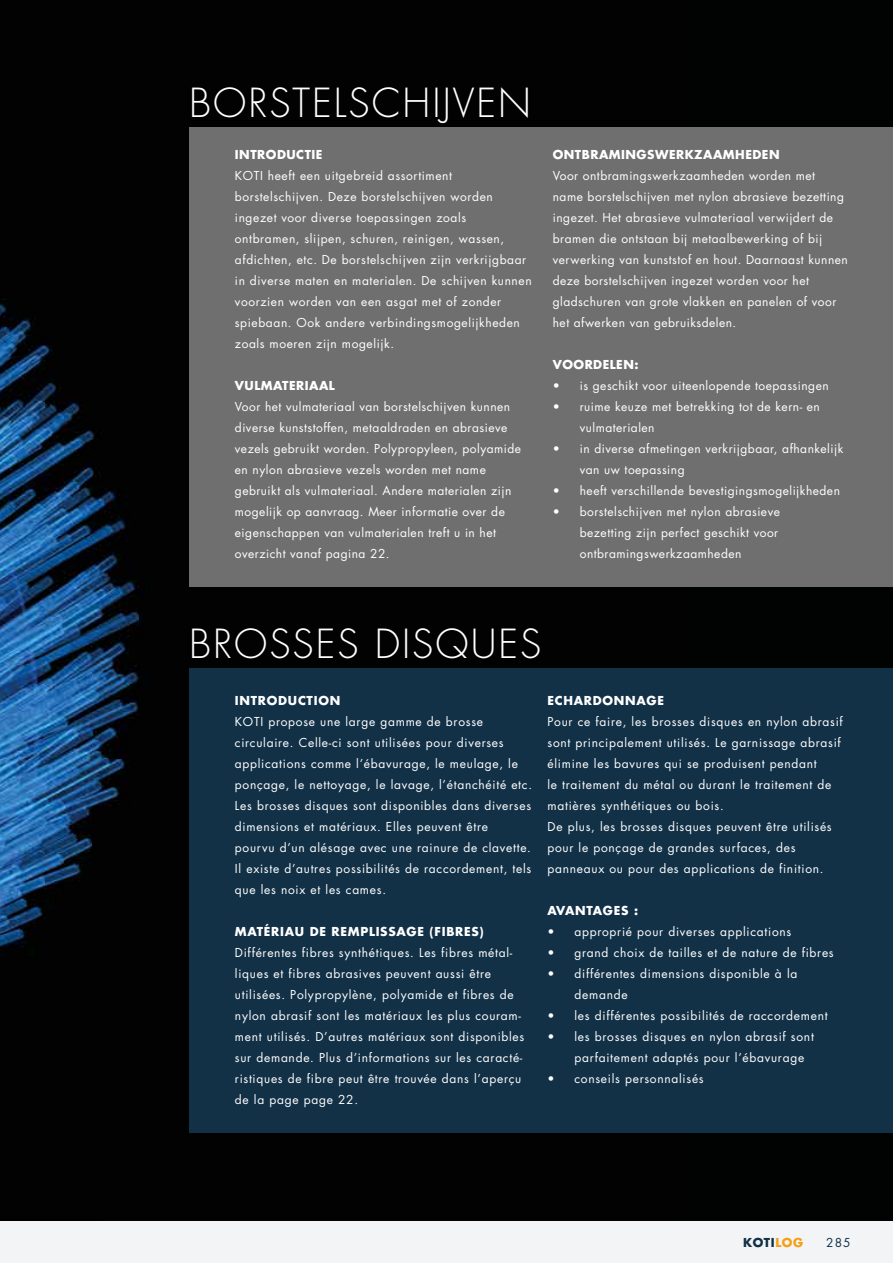
<style>
.page{position:relative;width:893px;height:1263px;background:#fff}
.page>*{position:absolute;margin:0;border:0;box-sizing:border-box;transform-origin:0 0}
.t1{font:300 39px "Futura Std";letter-spacing:.05em;color:#fff}
.t2{font:12px/21px "Futura Std";letter-spacing:.05em;color:#fff}
.t3{font:700 12px "Futura Std";letter-spacing:.06em;color:#fff}
.t4{font:700 12px "Futura Std";letter-spacing:.04em;color:#fff}
.t5{font:700 12px "Futura Std";letter-spacing:.05em;color:#123147}
.t6{font:12px "Futura Std";color:#123147}
.s1{color:#f69f14}
</style>
<div class="page">
<div style="left:0;top:1221px;width:893px;height:42px;background:#f3f4f6"></div>
<div style="left:0;top:0;width:893px;height:1221px;background:#010202"></div>
<img style="left:0;top:127px;width:683px;height:829px">
<div style="left:189px;top:128px;width:704px;height:459px;background:#706f6f"></div>
<div style="left:189px;top:668px;width:704px;height:465px;background:#123147"></div>
<p class="t1" style="left:189px;top:79px;width:343px">BORSTELSCHIJVEN</p>
<p class="t4" style="left:235px;top:147px;width:89px">INTRODUCTIE</p>
<p class="t2" style="left:235px;top:165px;width:298px">KOTI heeft een uitgebreid assortiment borstelschijven. Deze borstelschijven worden ingezet voor diverse toepassingen zoals ontbramen, slijpen, schuren, reinigen, wassen, afdichten, etc. De borstelschijven zijn verkrijgbaar in diverse maten en materialen. De schijven kunnen voorzien worden van een asgat met of zonder spiebaan. Ook andere verbindingsmogelijkheden zoals moeren zijn mogelijk.</p>
<p class="t4" style="left:235px;top:378px;width:101px">VULMATERIAAL</p>
<p class="t2" style="left:235px;top:396px;width:288px">Voor het vulmateriaal van borstelschijven kunnen diverse kunststoffen, metaaldraden en abrasieve vezels gebruikt worden. Polypropyleen, polyamide en nylon abrasieve vezels worden met name gebruikt als vulmateriaal. Andere materialen zijn mogelijk op aanvraag. Meer informatie over de eigenschappen van vulmaterialen treft u in het overzicht vanaf pagina 22.</p>
<p class="t4" style="left:553px;top:147px;width:228px">ONTBRAMINGSWERKZAAMHEDEN</p>
<p class="t2" style="left:553px;top:165px;width:297px">Voor ontbramingswerkzaamheden worden met name borstelschijven met nylon abrasieve bezetting ingezet. Het abrasieve vulmateriaal verwijdert de bramen die ontstaan bij metaalbewerking of bij verwerking van kunststof en hout. Daarnaast kunnen deze borstelschijven ingezet worden voor het gladschuren van grote vlakken en panelen of voor het afwerken van gebruiksdelen.</p>
<p class="t4" style="left:553px;top:357px;width:87px">VOORDELEN:</p>
<p class="t2" style="left:553px;top:375px;width:277px">• is geschikt voor uiteenlopende toepassingen</p>
<p class="t2" style="left:580px;top:396px;width:242px;text-indent:-27px">• ruime keuze met betrekking tot de kern- en vulmaterialen</p>
<p class="t2" style="left:580px;top:438px;width:265px;text-indent:-27px">• in diverse afmetingen verkrijgbaar, afhankelijk van uw toepassing</p>
<p class="t2" style="left:553px;top:480px;width:289px">• heeft verschillende bevestigingsmogelijkheden</p>
<p class="t2" style="left:580px;top:501px;width:202px;text-indent:-27px">• borstelschijven met nylon abrasieve bezetting zijn perfect geschikt voor ontbramingswerkzaamheden</p>
<p class="t1" style="left:189px;top:620px;width:354px">BROSSES DISQUES</p>
<p class="t3" style="left:235px;top:693px;width:107px">INTRODUCTION</p>
<p class="t2" style="left:235px;top:711px;width:299px">KOTI propose une large gamme de brosse circulaire. Celle-ci sont utilisées pour diverses applications comme l’ébavurage, le meulage, le ponçage, le nettoyage, le lavage, l’étanchéité etc.<br>Les brosses disques sont disponibles dans diverses dimensions et matériaux. Elles peuvent être<br>pourvu d’un alésage avec une rainure de clavette.<br>Il existe d’autres possibilités de raccordement, tels que les noix et les cames.</p>
<p class="t3" style="left:235px;top:924px;width:250px">MATÉRIAU DE REMPLISSAGE (FIBRES)</p>
<p class="t2" style="left:235px;top:942px;width:291px">Différentes fibres synthétiques. Les fibres métal&shy;liques et fibres abrasives peuvent aussi être utilisées. Polypropylène, polyamide et fibres de nylon abrasif sont les matériaux les plus couram&shy;ment utilisés. D’autres matériaux sont disponibles sur demande. Plus d’informations sur les caracté&shy;ristiques de fibre peut être trouvée dans l’aperçu de la page page 22.</p>
<p class="t3" style="left:547px;top:693px;width:118px">ECHARDONNAGE</p>
<p class="t2" style="left:547px;top:711px;width:297px">Pour ce faire, les brosses disques en nylon abrasif sont principalement utilisés. Le garnissage abrasif élimine les bavures qui se produisent pendant<br>le traitement du métal ou durant le traitement de matières synthétiques ou bois.</p>
<p class="t2" style="left:547px;top:816px;width:286px">De plus, les brosses disques peuvent être utilisés pour le ponçage de grandes surfaces, des panneaux ou pour des applications de finition.</p>
<p class="t3" style="left:547px;top:903px;width:92px">AVANTAGES :</p>
<p class="t2" style="left:547px;top:921px;width:245px">• approprié pour diverses applications</p>
<p class="t2" style="left:547px;top:942px;width:288px">• grand choix de tailles et de nature de fibres</p>
<p class="t2" style="left:574px;top:963px;width:224px;text-indent:-27px">• différentes dimensions disponible à la demande</p>
<p class="t2" style="left:547px;top:1005px;width:282px">• les différentes possibilités de raccordement</p>
<p class="t2" style="left:574px;top:1026px;width:241px;text-indent:-27px">• les brosses disques en nylon abrasif sont parfaitement adaptés pour l’ébavurage</p>
<p class="t2" style="left:547px;top:1068px;width:158px">• conseils personnalisés</p>
<p class="t5" style="left:743px;top:1234px;width:62px">KOTI<span class="s1">LOG</span></p>
<p class="t6" style="left:826px;top:1235px;width:26px">285</p>
</div>
